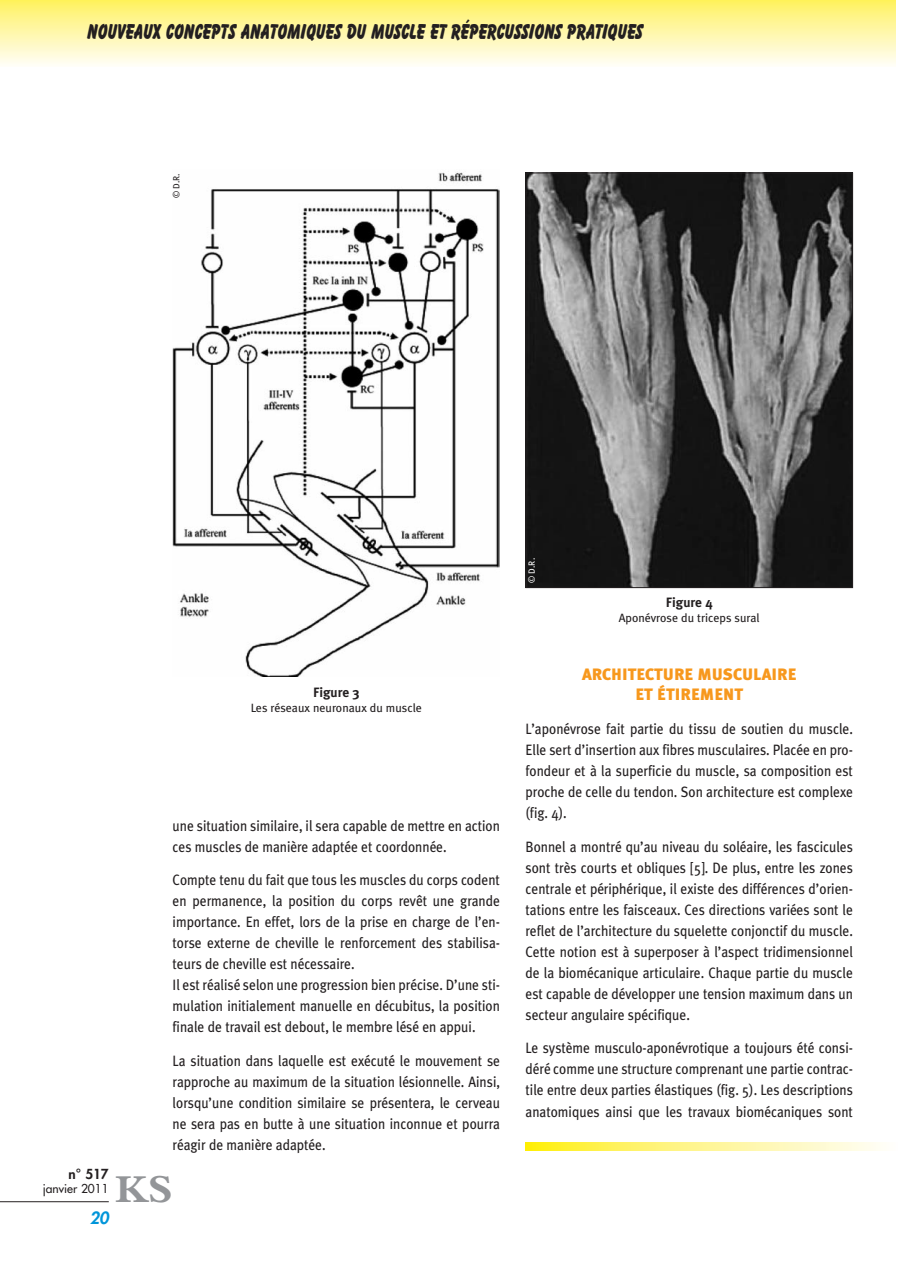
<style>
.page{position:relative;width:898px;height:1268px;background:#fff}
.page>*{position:absolute;margin:0;border:0;box-sizing:border-box;transform-origin:0 0}
.t1{font:700 41.25px "Bembo";color:#939598;scale:1.1 1}
.t2{font:800 22.5px "Balloon D";color:#231f20;scale:.8 1}
.t3{font:900 16.5px/19.8px "Meta Plus";color:#f7981d;text-align:center}
.t4{font:italic 800 16.5px "Futura";color:#0095d9}
.t5{font:15px/21px "Meta Plus";color:#231f20;text-align:justify;scale:.9 1}
.t6{font:700 13.5px "Meta Plus";color:#231f20}
.t7{font:800 13.5px "Futura";color:#231f20}
.t8{font:12px "Meta Plus";color:#231f20}
.t9{font:12px "Futura";color:#231f20}
.t10{font:9px "Meta Plus";color:#fff}
.t11{font:9px "Meta Plus";color:#231f20}
</style>
<div class="page">
<hr style="left:0;top:1201px;width:109px;height:1px;background:#231f20">
<div style="left:0;top:0;width:895px;height:66px;background:linear-gradient(to bottom,#fff160,#fffdf5)"></div>
<svg style="left:525px;top:1142px;width:356px;height:9px;background:#fef58c"></svg>
<img style="left:527px;top:175px;width:324px;height:411px">
<div style="left:525px;top:173px;width:328px;height:415px;border:1px solid #231f20"></div>
<img style="left:173px;top:171px;width:327px;height:505px">
<h2 class="t2" style="left:88px;top:18px;width:696px">NOUVEAUX CONCEPTS ANATOMIQUES DU MUSCLE ET RÉPERCUSSIONS PRATIQUES</h2>
<p class="t11" style="left:171px;top:198px;width:27px;rotate:-90deg">© D.R.</p>
<p class="t6" style="left:313px;top:684px;width:48px">Figure 3</p>
<p class="t8" style="left:251px;top:701px;width:173px">Les réseaux neuronaux du muscle</p>
<p class="t5" style="left:173px;top:815px;width:365px">une situation similaire, il sera capable de mettre en action ces muscles de manière adaptée et coordonnée.</p>
<p class="t5" style="left:173px;top:870px;width:365px;text-align:left">Compte tenu du fait que tous les muscles du corps codent en permanence, la position du corps revêt une grande importance. En effet, lors de la prise en charge de l’en&shy;torse externe de cheville le renforcement des stabilisa&shy;teurs de cheville est nécessaire.<br>Il est réalisé selon une progression bien précise. D’une sti&shy;mulation initialement manuelle en décubitus, la position finale de travail est debout, le membre lésé en appui.</p>
<p class="t5" style="left:173px;top:1050px;width:365px">La situation dans laquelle est exécuté le mouvement se rapproche au maximum de la situation lésionnelle. Ainsi, lorsqu’une condition similaire se présentera, le cerveau ne sera pas en butte à une situation inconnue et pourra réagir de manière adaptée.</p>
<p class="t7" style="left:68px;top:1168px;width:42px">n° 517</p>
<p class="t9" style="left:43px;top:1182px;width:67px">janvier 2011</p>
<h1 class="t1" style="left:115px;top:1174px;width:54px">KS</h1>
<p class="t4" style="left:90px;top:1210px;width:21px">20</p>
<p class="t10" style="left:526px;top:583px;width:27px;rotate:-90deg">© D.R.</p>
<p class="t6" style="left:666px;top:594px;width:49px">Figure 4</p>
<p class="t8" style="left:619px;top:611px;width:143px">Aponévrose du triceps sural</p>
<p class="t3" style="left:582px;top:665px;width:216px">ARCHITECTURE MUSCULAIRE<br>ET ÉTIREMENT</p>
<p class="t5" style="left:525px;top:718px;width:365px">L’aponévrose fait partie du tissu de soutien du muscle.<br>Elle sert d’insertion aux fibres musculaires. Placée en pro&shy;fondeur et à la superficie du muscle, sa composition est proche de celle du tendon. Son architecture est complexe (fig. 4).</p>
<p class="t5" style="left:525px;top:836px;width:365px">Bonnel a montré qu’au niveau du soléaire, les fascicules sont très courts et obliques [5]. De plus, entre les zones centrale et périphérique, il existe des différences d’orien&shy;tations entre les faisceaux. Ces directions variées sont le reflet de l’architecture du squelette conjonctif du muscle.<br>Cette notion est à superposer à l’aspect tridimensionnel de la biomécanique articulaire. Chaque partie du muscle est capable de développer une tension maximum dans un secteur angulaire spécifique.</p>
<p class="t5" style="left:525px;top:1038px;width:365px">Le système musculo-aponévrotique a toujours été consi&shy;déré comme une structure comprenant une partie contrac&shy;tile entre deux parties élastiques (fig. 5). Les descriptions anatomiques ainsi que les travaux biomécaniques sont</p>
</div>
